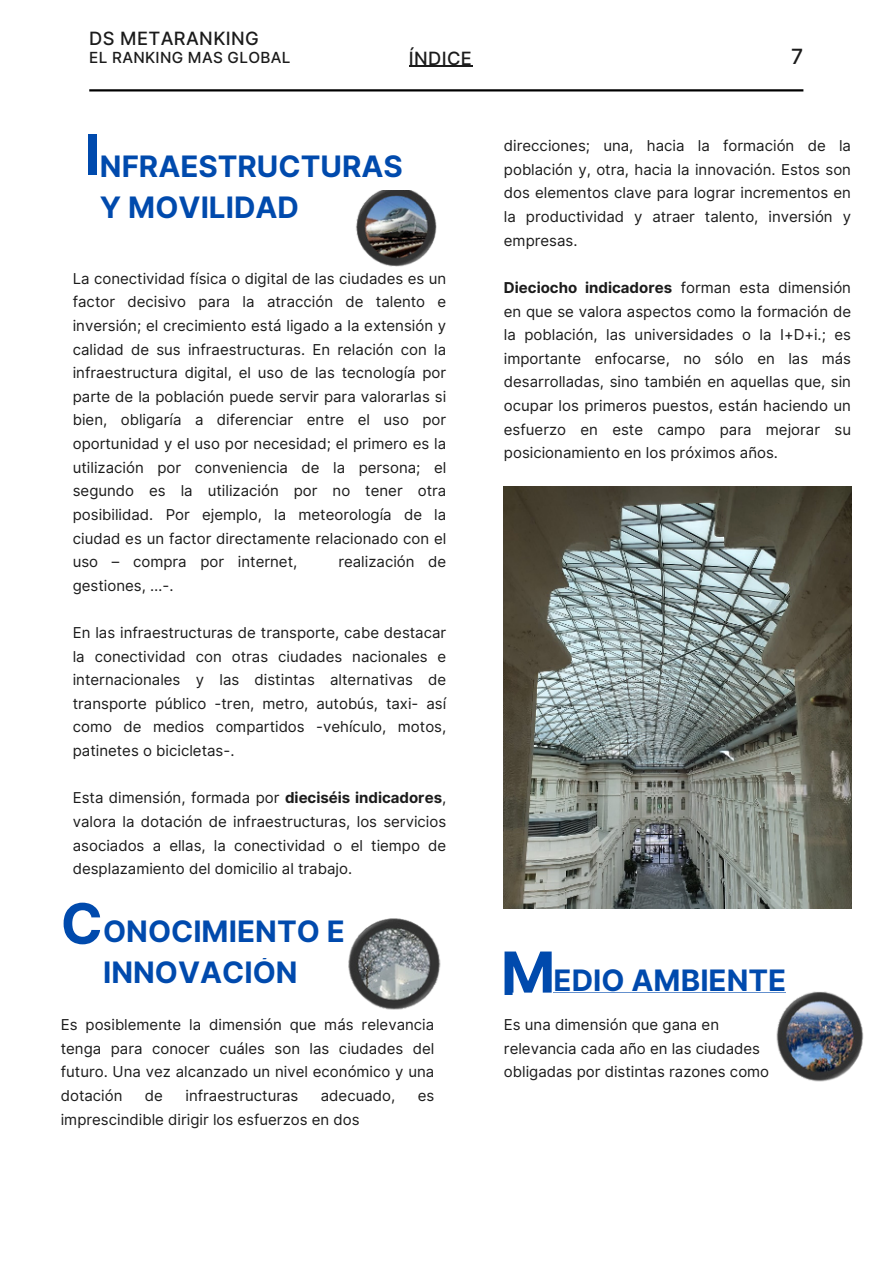
<style>
.page{position:relative;width:893px;height:1264px;background:#fff}
.page>*{position:absolute;margin:0;border:0;box-sizing:border-box;transform-origin:0 0}
.t1{font:700 59.7px "Inter";color:#004aad}
.t2{font:700 55.8px "Inter";color:#004aad}
.t3{font:700 29.55px/40.5px "Inter";color:#004aad}
.t4{font:500 21px "Inter";color:#1b1b1b}
.t5{font:500 18.3px "Inter";letter-spacing:.02em;color:#1b1b1b}
.t6{font:500 15.3px "Inter";letter-spacing:.02em;color:#1b1b1b}
.t7{font:15px/23.5px "Inter";color:#1b1b1b;text-align:justify}
.s1{font-weight:700}
</style>
<div class="page">
<hr style="left:89px;top:89px;width:714px;height:2px;background:#000">
<img style="left:504px;top:486px;width:347px;height:422px">
<img style="left:356px;top:190px;width:81px;height:77px">
<img style="left:348px;top:918px;width:93px;height:92px">
<img style="left:776px;top:991px;width:88px;height:91px">
<hr style="left:409px;top:66px;width:63px;height:1px;background:#1b1b1b">
<div style="left:512px;top:992px;width:280px;height:7px;background:#fff"></div>
<p class="t5" style="left:89px;top:27px;width:171px">DS METARANKING</p>
<p class="t6" style="left:89px;top:48px;width:203px">EL RANKING MAS GLOBAL</p>
<p class="t5" style="left:409px;top:47px;width:65px">ÍNDICE</p>
<p class="t2" style="left:85px;top:121px;width:17px">I</p>
<p class="t3" style="left:100px;top:146px;width:304px">NFRAESTRUCTURAS<br>Y MOVILIDAD</p>
<p class="t7" style="left:73px;top:266px;width:375px">La conectividad física o digital de las ciudades es un factor decisivo para la atracción de talento e inversión; el crecimiento está ligado a la extensión y calidad de sus infraestructuras. En relación con la infraestructura digital, el uso de las tecnología por parte de la población puede servir para valorarlas si bien, obligaría a diferenciar entre el uso por oportunidad y el uso por necesidad; el primero es la utilización por conveniencia de la persona; el segundo es la utilización por no tener otra posibilidad. Por ejemplo, la meteorología de la ciudad es un factor directamente relacionado con el uso – compra por internet,</p>
<p class="t7" style="left:338px;top:550px;width:109px">realización de</p>
<p class="t7" style="left:73px;top:573px;width:102px">gestiones, …-.</p>
<p class="t7" style="left:73px;top:620px;width:375px">En las infraestructuras de transporte, cabe destacar la conectividad con otras ciudades nacionales e internacionales y las distintas alternativas de transporte público -tren, metro, autobús, taxi- así como de medios compartidos -vehículo, motos, patinetes o bicicletas-.</p>
<p class="t7" style="left:73px;top:786px;width:375px">Esta dimensión, formada por <span class="s1">dieciséis indicadores</span>, valora la dotación de infraestructuras, los servicios asociados a ellas, la conectividad o el tiempo de desplazamiento del domicilio al trabajo.</p>
<p class="t2" style="left:61px;top:890px;width:43px">C</p>
<p class="t3" style="left:103px;top:911px;width:243px">ONOCIMIENTO E<br>INNOVACIÓN</p>
<p class="t7" style="left:61px;top:1012px;width:375px">Es posiblemente la dimensión que más relevancia tenga para conocer cuáles son las ciudades del futuro. Una vez alcanzado un nivel económico y una dotación</p>
<p class="t7" style="left:145px;top:1083px;width:20px">de</p>
<p class="t7" style="left:185px;top:1083px;width:114px">infraestructuras</p>
<p class="t7" style="left:321px;top:1083px;width:76px">adecuado,</p>
<p class="t7" style="left:417px;top:1083px;width:18px">es</p>
<p class="t7" style="left:61px;top:1107px;width:300px">imprescindible dirigir los esfuerzos en dos</p>
<p class="t4" style="left:791px;top:43px;width:14px">7</p>
<p class="t7" style="left:504px;top:134px;width:348px">direcciones; una, hacia la formación de la población y, otra, hacia la innovación. Estos son dos elementos clave para lograr incrementos en la productividad y atraer talento, inversión y empresas.</p>
<p class="t7" style="left:504px;top:276px;width:348px"><span class="s1">Dieciocho indicadores</span> forman esta dimensión en que se valora aspectos como la formación de la población, las universidades o la I+D+i.; es importante enfocarse, no sólo en las más desarrolladas, sino también en aquellas que, sin ocupar los primeros puestos, están haciendo un esfuerzo en este campo para mejorar su posicionamiento en los próximos años.</p>
<p class="t1" style="left:500px;top:937px;width:57px">M</p>
<p class="t3" style="left:553px;top:959px;width:234px">EDIO AMBIENTE</p>
<p class="t7" style="left:504px;top:1012px;width:267px;text-align:left">Es una dimensión que gana en relevancia cada año en las ciudades obligadas por distintas razones como</p>
</div>
